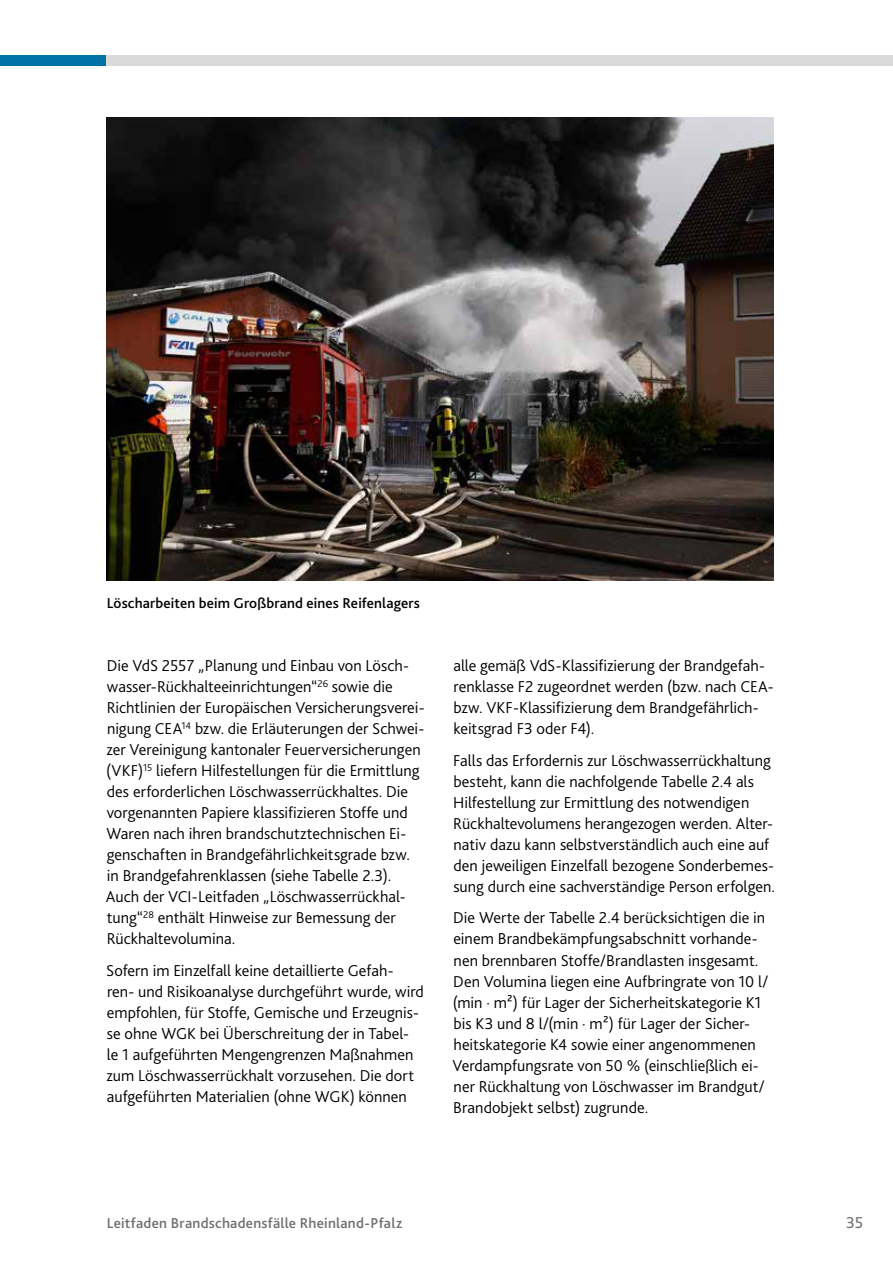
<style>
.page{position:relative;width:893px;height:1263px;background:#fff}
.page>*{position:absolute;margin:0;border:0;box-sizing:border-box;transform-origin:0 0}
.t1{font:300 16.5px/21px "Bliss 2";color:#000}
.t2{font:16.5px "Bliss 2";color:#706f6f}
.t3{font:500 15px "Bliss 2";letter-spacing:.01em;color:#000}
.t4{font:500 15px "Bliss 2";letter-spacing:.015em;color:#706f6f}
</style>
<div class="page">
<div style="left:0;top:55px;width:106px;height:11px;background:#0073a6"></div>
<div style="left:106px;top:55px;width:787px;height:11px;background:#dadada"></div>
<img style="left:106px;top:118px;width:668px;height:463px">
<p class="t3" style="left:107px;top:594px;width:314px">Löscharbeiten beim Großbrand eines Reifenlagers</p>
<p class="t1" style="left:106px;top:655px;width:320px">Die VdS 2557 „Planung und Einbau von Lösch&shy;wasser-Rückhalteeinrichtungen“<sup>26</sup> sowie die Richtlinien der Europäischen Versicherungsverei&shy;nigung CEA<sup>14</sup> bzw. die Erläuterungen der Schwei&shy;zer Vereinigung kantonaler Feuerversicherungen (VKF)<sup>15</sup> liefern H ilfestellungen für die Ermittlung des erforderlichen Löschwasserrückhaltes. Die vorgenannten Papiere klassifizieren Stoffe und Waren nach ihren brandschutztechnischen Ei&shy;genschaften in Brandgefährlichkeitsgrade bzw. in Brandgefahrenklassen (siehe Tabelle 2.3).<br>Auch der VCI -Leitfaden „Löschwasserrückhal&shy;tung“<sup>28</sup> enthält H inweise zur Bemessung der Rückhaltevolumina.</p>
<p class="t1" style="left:106px;top:959px;width:319px">Sofern im Einzelfall keine detaillierte Gefah&shy;ren- und Risikoanalyse durchgeführt wurde, wird empfohlen, für Stoffe, Gemische und Erzeugnis&shy;se ohne WGK bei Überschreitung der in Tabel&shy;le 1 aufgeführten Mengengrenzen Maßnahmen zum Löschwasserrückhalt vorzusehen. Die dort aufgeführten Materialien (ohne WGK) können</p>
<p class="t1" style="left:453px;top:655px;width:322px">alle gemäß VdS-Klassifizierung der Brandgefah&shy;renklasse F2 zugeordnet werden (bzw. nach CEA&shy;bzw. VKF-Klassifizierung dem Brandgefährlich&shy;keitsgrad F3 oder F4).</p>
<p class="t1" style="left:453px;top:749px;width:323px">Falls das Erfordernis zur Löschwasserrückhaltung besteht, kann die nachfolgende Tabelle 2.4 als<br>H ilfestellung zur Ermittlung des notwendigen Rückhaltevolumens herangezogen werden. Alter&shy;nativ dazu kann selbstverständlich auch eine auf den jeweiligen Einzelfall bezogene Sonderbemes&shy;sung durch eine sachverständige Person erfolgen.</p>
<p class="t1" style="left:452px;top:907px;width:317px">Die Werte der Tabelle 2.4 berücksichtigen die in einem Brandbekämpfungsabschnitt vorhande&shy;nen brennbaren Stoffe/Brandlasten insgesamt.<br>Den Volumina liegen eine Aufbringrate von 10 l/ (min · m²) für Lager der Sicherheitskategorie K1 bis K3 und 8 l/(min · m²) für Lager der Sicher&shy;heitskategorie K4 sowie einer angenommenen Verdampfungsrate von 50 % (einschließlich ei&shy;ner Rückhaltung von Löschwasser im Brandgut/ Brandobjekt selbst) zugrunde.</p>
<p class="t4" style="left:107px;top:1214px;width:297px">Leitfaden Brandschadensfälle Rheinland-Pfalz</p>
<p class="t2" style="left:846px;top:1212px;width:19px">35</p>
</div>
